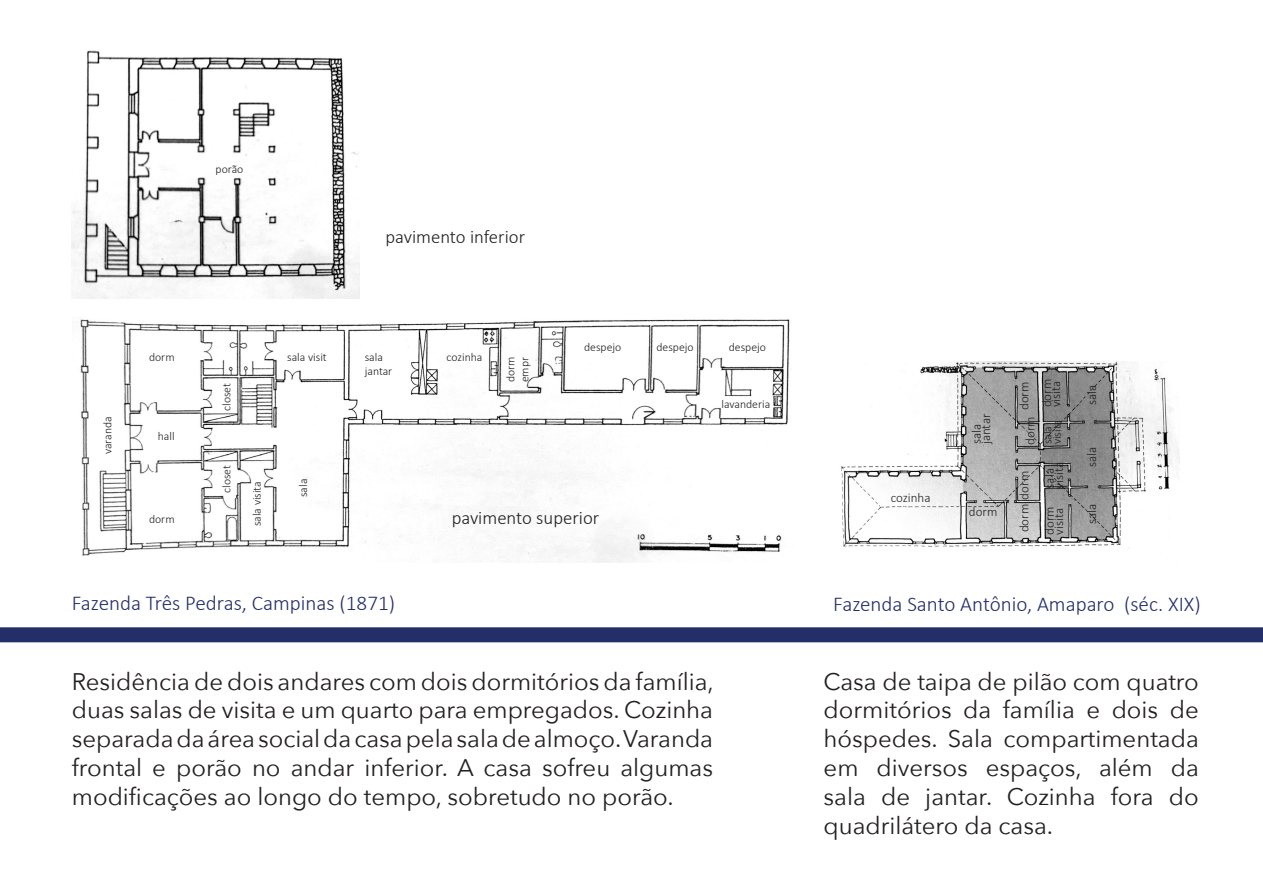
<style>
.page{position:relative;width:1263px;height:893px;background:#fff}
.page>*{position:absolute;margin:0;border:0;box-sizing:border-box;transform-origin:0 0}
.t1{font:24px/28.8px "Avenir Next";color:#231f20;text-align:justify}
.t2{font:300 21.15px "Calibri";color:#242e69}
.t3{font:300 18.75px "Calibri";color:#231f20}
.t4{font:300 13.05px "Calibri";color:#231f20}
.t5{font:300 11.7px/14.1px "Calibri";color:#231f20}
</style>
<div class="page">
<img style="left:841px;top:361px;width:338px;height:188px">
<img style="left:72px;top:50px;width:287px;height:249px">
<img style="left:80px;top:319px;width:710px;height:243px">
<div style="left:0;top:627px;width:1263px;height:15px;background:#242e69"></div>
<p class="t5" style="left:216px;top:162px;width:29px">porão</p>
<p class="t3" style="left:385px;top:225px;width:141px">pavimento inferior</p>
<p class="t5" style="left:101px;top:454px;width:39px;rotate:-90deg">varanda</p>
<p class="t5" style="left:149px;top:350px;width:27px">dorm</p>
<p class="t5" style="left:158px;top:429px;width:18px">hall</p>
<p class="t5" style="left:149px;top:512px;width:27px">dorm</p>
<p class="t5" style="left:220px;top:411px;width:29px;rotate:-90deg">closet</p>
<p class="t5" style="left:220px;top:493px;width:29px;rotate:-90deg">closet</p>
<p class="t5" style="left:250px;top:526px;width:47px;rotate:-90deg">sala visita</p>
<p class="t5" style="left:287px;top:350px;width:41px">sala visit</p>
<p class="t5" style="left:296px;top:497px;width:20px;rotate:-90deg">sala</p>
<p class="t5" style="left:365px;top:350px;width:29px">sala jantar</p>
<p class="t2" style="left:72px;top:590px;width:325px">Fazenda Três Pedras, Campinas (1871)</p>
<p class="t5" style="left:447px;top:350px;width:37px">cozinha</p>
<p class="t5" style="left:503px;top:382px;width:27px;rotate:-90deg">dorm</p>
<p class="t5" style="left:517px;top:382px;width:27px;rotate:-90deg">empr</p>
<p class="t5" style="left:584px;top:340px;width:39px">despejo</p>
<p class="t5" style="left:656px;top:340px;width:39px">despejo</p>
<p class="t5" style="left:729px;top:340px;width:39px">despejo</p>
<p class="t5" style="left:721px;top:397px;width:50px">lavanderia</p>
<p class="t3" style="left:452px;top:506px;width:149px">pavimento superior</p>
<p class="t4" style="left:891px;top:489px;width:41px">cozinha</p>
<p class="t4" style="left:968px;top:444px;width:22px;rotate:-90deg">sala</p>
<p class="t4" style="left:977px;top:444px;width:32px;rotate:-90deg">jantar</p>
<p class="t4" style="left:969px;top:503px;width:30px">dorm</p>
<p class="t4" style="left:1016px;top:410px;width:30px;rotate:-90deg">dorm</p>
<p class="t4" style="left:1039px;top:407px;width:30px;rotate:-90deg">dorm</p>
<p class="t4" style="left:1048px;top:407px;width:28px;rotate:-90deg">visita</p>
<p class="t4" style="left:1022px;top:445px;width:30px;rotate:-90deg">dorm</p>
<p class="t4" style="left:1016px;top:532px;width:63px;rotate:-90deg">dorm dorm</p>
<p class="t5" style="left:1040px;top:444px;width:20px;rotate:-90deg">sala</p>
<p class="t5" style="left:1050px;top:444px;width:26px;rotate:-90deg">visita</p>
<p class="t4" style="left:1041px;top:489px;width:22px;rotate:-90deg">sala</p>
<p class="t4" style="left:1050px;top:489px;width:28px;rotate:-90deg">visita</p>
<p class="t4" style="left:1041px;top:535px;width:30px;rotate:-90deg">dorm</p>
<p class="t4" style="left:1050px;top:535px;width:28px;rotate:-90deg">visita</p>
<p class="t4" style="left:1084px;top:405px;width:22px;rotate:-90deg">sala</p>
<p class="t4" style="left:1084px;top:467px;width:22px;rotate:-90deg">sala</p>
<p class="t4" style="left:1084px;top:524px;width:22px;rotate:-90deg">sala</p>
<p class="t2" style="left:833px;top:590px;width:369px">Fazenda Santo Antônio, Amaparo (séc. XIX)</p>
<p class="t1" style="left:72px;top:666px;width:643px">Residência de dois andares com dois dormitórios da família, duas salas de visita e um quarto para empregados. Cozinha separada da área social da casa pela sala de almoço. Varanda frontal e porão no andar inferior. A casa sofreu algumas modificações ao longo do tempo, sobretudo no porão.</p>
<p class="t1" style="left:824px;top:666px;width:377px">Casa de taipa de pilão com quatro dormitórios da família e dois de hóspedes. Sala compartimentada em diversos espaços, além da sala de jantar. Cozinha fora do quadrilátero da casa.</p>
</div>
